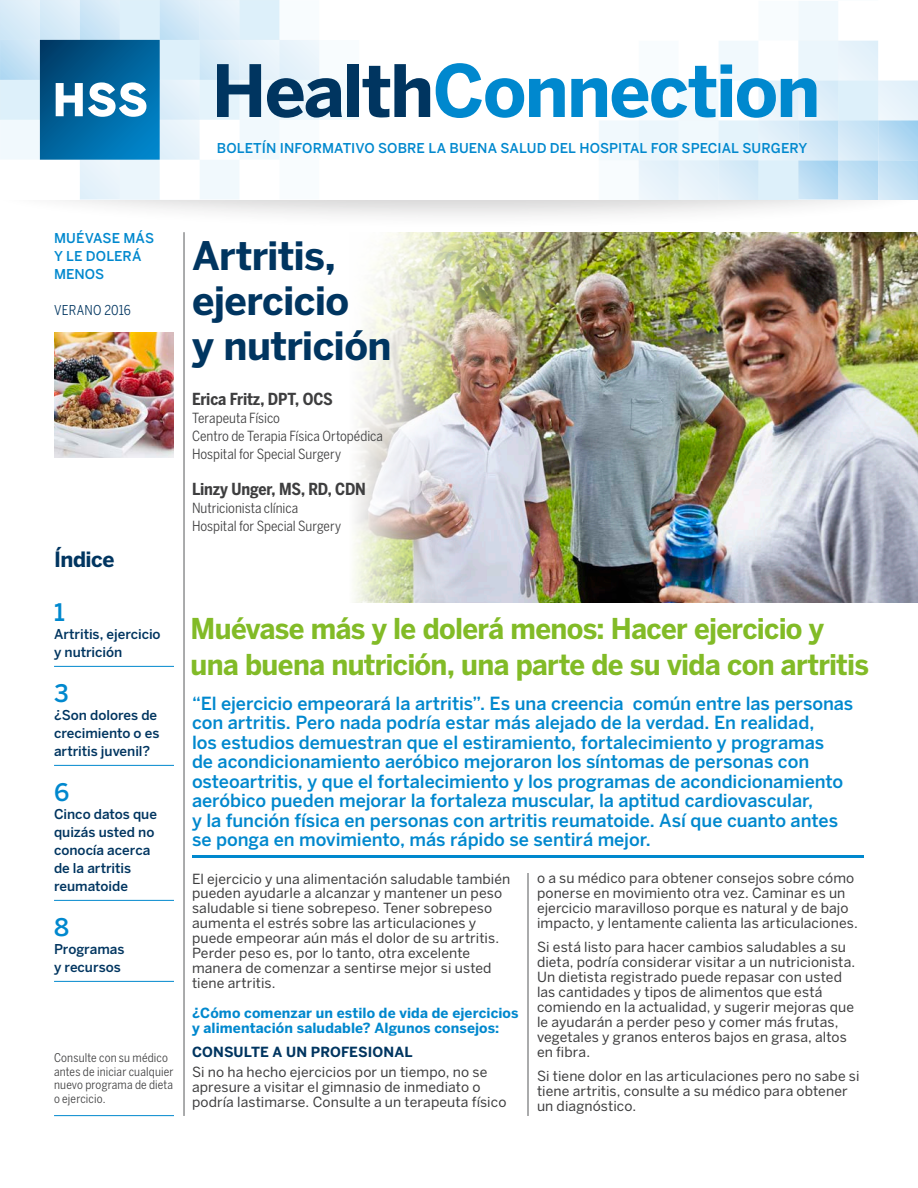
<style>
.page{position:relative;width:918px;height:1188px;background:#fff}
.page>*{position:absolute;margin:0;border:0;box-sizing:border-box;transform-origin:0 0}
.t1{font:700 71.4px "Benton Sans";letter-spacing:-.025em;color:#0088ce}
.blue_Headline{font:700 39px/45px "Benton Sans";letter-spacing:-.02em;color:#003560}
.article_author{font:700 28.5px/36px "Benton Sans";letter-spacing:-.025em;color:#82bb27;scale:.96 1}
.blue_Headline-2{font:500 24px "Benton Sans";color:#0088ce}
.blue_Headline-3{font:700 21px "Benton Sans";letter-spacing:-.025em;color:#003560}
.Benton_9_12_body_cop{font:500 18px/19.5px "Benton Sans";letter-spacing:-.005em;color:#0088ce}
.article_author-2{font:700 16.5px "Benton Sans Condensed";letter-spacing:-.01em;color:#3e3e3f}
.Benton_9_12_body_cop-2{font:13.8px/15px "Benton Sans";letter-spacing:.005em;color:#3e3e3f}
.article_author-3{font:13.8px/18px "Benton Sans Condensed";letter-spacing:-.005em;color:#3e3e3f}
.Benton_9_12_body_cop-3{font:700 13.8px/15px "Benton Sans";letter-spacing:.01em;color:#0088ce}
.Benton_9_12_body_cop-4{font:700 13.8px "Benton Sans";letter-spacing:.005em;color:#003560}
.blue_Headline-4{font:500 13.5px/18px "Benton Sans";letter-spacing:-.005em;color:#003560}
.blue_Headline-5{font:500 13.5px/18px "Benton Sans";letter-spacing:.005em;color:#0088ce}
._1_Secondary_Utopia{font:13.5px "Benton Sans Condensed";letter-spacing:.015em;color:#003560}
.blue_Headline-6{font:12px/13.5px "Benton Sans Condensed";letter-spacing:.01em;color:#3e3e3f}
.s1{color:#003560}
</style>
<div class="page">
<img style="left:680px;top:232px;width:238px;height:371px">
<img style="left:519px;top:232px;width:161px;height:371px">
<img style="left:353px;top:232px;width:166px;height:371px">
<div style="left:0;top:127px;width:918px;height:103px;background:#231f20;opacity:.2"></div>
<div style="left:0;top:98px;width:917px;height:101px;background:#fff"></div>
<svg style="left:559px;top:1px;width:359px;height:199px"></svg>
<svg style="left:0;top:0;width:399px;height:200px"></svg>
<hr style="left:528px;top:873px;width:1px;height:243px;background:#57585a">
<hr style="left:184px;top:232px;width:1px;height:884px;background:#57585a">
<hr style="left:54px;top:666px;width:120px;height:1px;background:#0088ce">
<hr style="left:54px;top:765px;width:120px;height:1px;background:#0088ce">
<hr style="left:54px;top:900px;width:120px;height:1px;background:#0088ce">
<hr style="left:54px;top:981px;width:120px;height:1px;background:#0088ce">
<hr style="left:54px;top:1115px;width:120px;height:1px;background:#0088ce">
<hr style="left:192px;top:855px;width:672px;height:3px;background:#0088ce">
<img style="left:54px;top:332px;width:120px;height:125px">
<h1 class="t1" style="left:212px;top:46px;width:610px"><span class="s1">Health</span>Connection</h1>
<p class="blue_Headline-5" style="left:217px;top:139px;width:592px">BOLETÍN INFORMATIVO SOBRE LA BUENA SALUD DEL HOSPITAL FOR SPECIAL SURGERY</p>
<p class="blue_Headline-5" style="left:54px;top:229px;width:102px">MUÉVASE MÁS<br>Y LE DOLERÁ<br>MENOS</p>
<p class="_1_Secondary_Utopia" style="left:54px;top:302px;width:78px">VERANO 2016</p>
<p class="blue_Headline-3" style="left:54px;top:546px;width:62px">Índice</p>
<p class="blue_Headline-2" style="left:54px;top:598px;width:12px">1</p>
<p class="blue_Headline-4" style="left:54px;top:625px;width:108px">Artritis, ejercicio y nutrición</p>
<p class="blue_Headline-2" style="left:54px;top:679px;width:16px">3</p>
<p class="blue_Headline-4" style="left:54px;top:706px;width:107px">¿Son dolores de crecimiento o es artritis juvenil?</p>
<p class="blue_Headline-2" style="left:54px;top:778px;width:17px">6</p>
<p class="blue_Headline-4" style="left:54px;top:805px;width:105px">Cinco datos que quizás usted no conocía acerca de la artritis reumatoide</p>
<p class="blue_Headline-2" style="left:54px;top:913px;width:16px">8</p>
<p class="blue_Headline-4" style="left:54px;top:940px;width:72px">Programas y recursos</p>
<p class="blue_Headline-6" style="left:54px;top:1051px;width:121px">Consulte con su médico antes de iniciar cualquier nuevo programa de dieta o ejercicio.</p>
<p class="blue_Headline" style="left:192px;top:234px;width:201px">Artritis, ejercicio<br>y nutrición</p>
<p class="article_author-2" style="left:192px;top:389px;width:142px">Erica Fritz, DPT, OCS</p>
<p class="article_author-3" style="left:192px;top:409px;width:90px">Terapeuta Físico</p>
<p class="article_author-3" style="left:192px;top:427px;width:193px">Centro de Terapia Física Ortopédica<br>Hospital for Special Surgery</p>
<p class="article_author-2" style="left:192px;top:479px;width:175px">Linzy Unger, MS, RD, CDN</p>
<p class="article_author-3" style="left:192px;top:499px;width:151px">Nutricionista clínica<br>Hospital for Special Surgery</p>
<p class="article_author" style="left:190px;top:611px;width:708px">Muévase más y le dolerá menos: Hacer ejercicio y una buena nutrición, una parte de su vida con artritis</p>
<p class="Benton_9_12_body_cop" style="left:192px;top:694px;width:663px">“El ejercicio empeorará la artritis”. Es una creencia común entre las personas con artritis. Pero nada podría estar más alejado de la verdad. En realidad,<br>los estudios demuestran que el estiramiento, fortalecimiento y programas<br>de acondicionamiento aeróbico mejoraron los síntomas de personas con osteoartritis, y que el fortalecimiento y los programas de acondicionamiento aeróbico pueden mejorar la fortaleza muscular, la aptitud cardiovascular,<br>y la función física en personas con artritis reumatoide. Así que cuanto antes se ponga en movimiento, más rápido se sentirá mejor.</p>
<p class="Benton_9_12_body_cop-2" style="left:192px;top:871px;width:320px">El ejercicio y una alimentación saludable también pueden ayudarle a alcanzar y mantener un peso saludable si tiene sobrepeso. Tener sobrepeso aumenta el estrés sobre las articulaciones y puede empeorar aún más el dolor de su artritis.<br>Perder peso es, por lo tanto, otra excelente manera de comenzar a sentirse mejor si usted tiene artritis.</p>
<p class="Benton_9_12_body_cop-3" style="left:192px;top:1006px;width:328px">¿Cómo comenzar un estilo de vida de ejercicios y alimentación saludable? Algunos consejos:</p>
<p class="Benton_9_12_body_cop-4" style="left:192px;top:1044px;width:222px">CONSULTE A UN PROFESIONAL</p>
<p class="Benton_9_12_body_cop-2" style="left:192px;top:1065px;width:316px">Si no ha hecho ejercicios por un tiempo, no se apresure a visitar el gimnasio de inmediato o podría lastimarse. Consulte a un terapeuta físico</p>
<p class="Benton_9_12_body_cop-2" style="left:537px;top:871px;width:322px">o a su médico para obtener consejos sobre cómo ponerse en movimiento otra vez. Caminar es un ejercicio maravilloso porque es natural y de bajo impacto, y lentamente calienta las articulaciones.</p>
<p class="Benton_9_12_body_cop-2" style="left:537px;top:940px;width:320px">Si está listo para hacer cambios saludables a su dieta, podría considerar visitar a un nutricionista.<br>Un dietista registrado puede repasar con usted las cantidades y tipos de alimentos que está comiendo en la actualidad, y sugerir mejoras que le ayudarán a perder peso y comer más frutas, vegetales y granos enteros bajos en grasa, altos en fibra.</p>
<p class="Benton_9_12_body_cop-2" style="left:537px;top:1069px;width:324px">Si tiene dolor en las articulaciones pero no sabe si tiene artritis, consulte a su médico para obtener un diagnóstico.</p>
</div>
